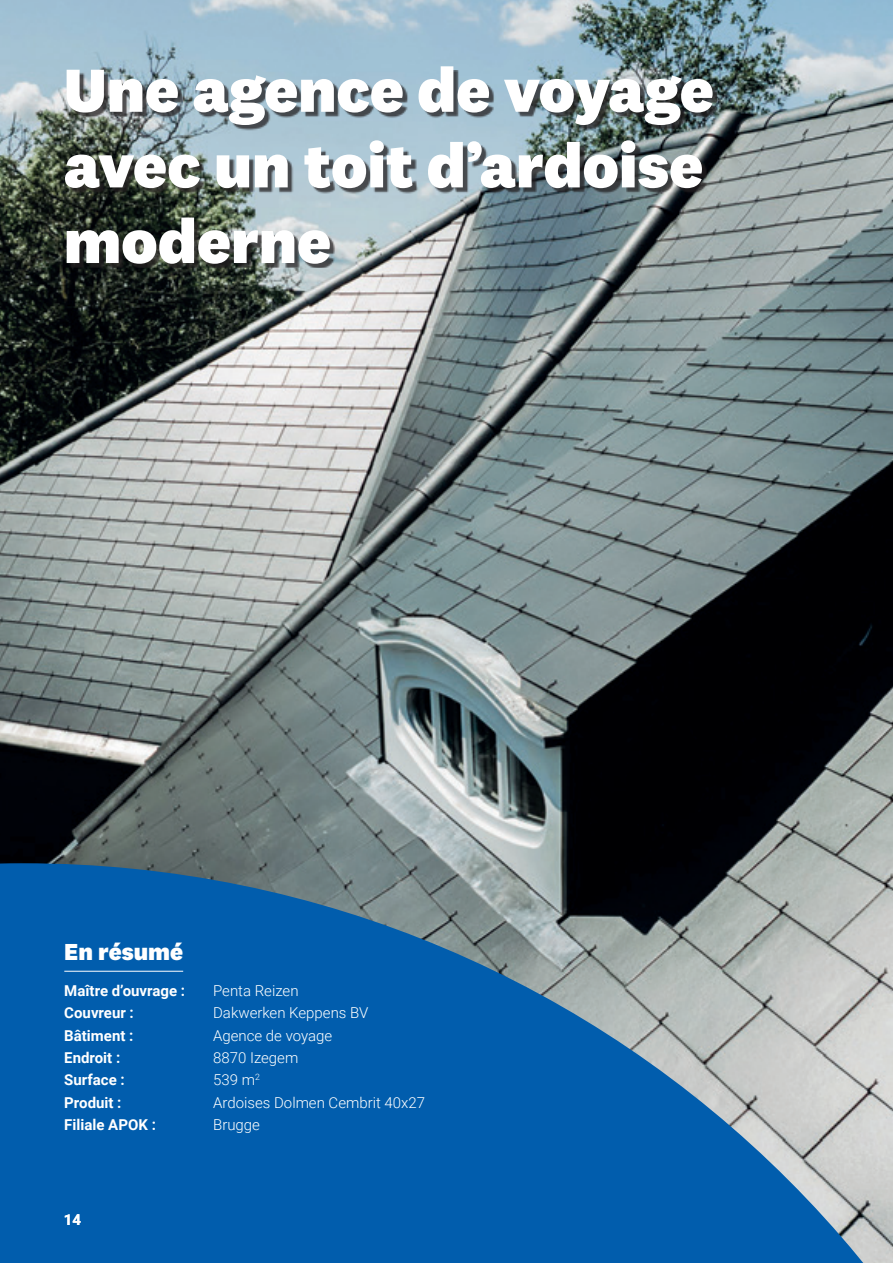
<style>
.page{position:relative;width:893px;height:1263px;background:#fff}
.page>*{position:absolute;margin:0;border:0;box-sizing:border-box;transform-origin:0 0}
.t1{font:800 63px/75.6px "National 2";color:#fff}
.t2{font:800 24px "National 2";color:#fff}
.t3{font:300 15px "Roboto";color:#fff}
.t4{font:700 15px "Roboto";color:#fff}
</style>
<div class="page">
<img style="left:0;top:0;width:893px;height:863px">
<svg style="left:0;top:863px;width:893px;height:400px;background:#3374aa"></svg>
<hr style="left:64px;top:971px;width:119px;height:1px;background:#fff">
<div style="left:69px;top:70px;width:648px;height:198px;background:#231f20;opacity:.75"></div>
<h1 class="t1" style="left:64px;top:52px;width:652px">Une agence de voyage avec un toit d’ardoise moderne</h1>
<h2 class="t2" style="left:64px;top:937px;width:120px">En résumé</h2>
<p class="t4" style="left:64px;top:980px;width:122px">Maître d’ouvrage :</p>
<p class="t3" style="left:213px;top:980px;width:87px">Penta Reizen</p>
<p class="t4" style="left:64px;top:1003px;width:71px">Couvreur :</p>
<p class="t3" style="left:213px;top:1003px;width:157px">Dakwerken Keppens BV</p>
<p class="t4" style="left:64px;top:1025px;width:71px">Bâtiment :</p>
<p class="t3" style="left:213px;top:1025px;width:121px">Agence de voyage</p>
<p class="t4" style="left:64px;top:1047px;width:57px">Endroit :</p>
<p class="t3" style="left:213px;top:1047px;width:87px">8870 Izegem</p>
<p class="t4" style="left:64px;top:1069px;width:62px">Surface :</p>
<p class="t3" style="left:213px;top:1069px;width:48px">539 m<sup>2</sup></p>
<p class="t4" style="left:64px;top:1092px;width:59px">Produit :</p>
<p class="t3" style="left:213px;top:1092px;width:213px">Ardoises Dolmen Cembrit 40x27</p>
<p class="t4" style="left:64px;top:1114px;width:93px">Filiale APOK :</p>
<p class="t3" style="left:213px;top:1114px;width:48px">Brugge</p>
<p class="t4" style="left:64px;top:1209px;width:19px">14</p>
</div>
